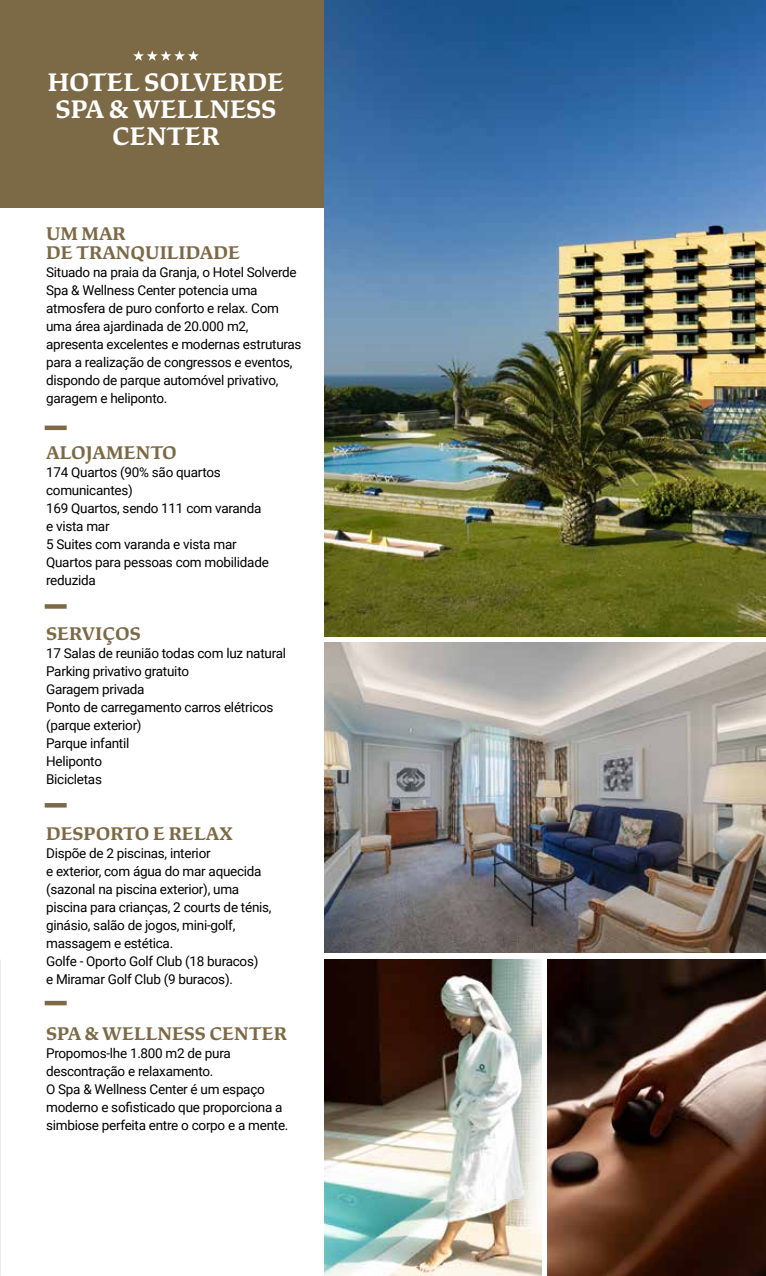
<style>
.page{position:relative;width:766px;height:1276px;background:#fff}
.page>*{position:absolute;margin:0;border:0;box-sizing:border-box;transform-origin:0 0}
.t1{font:700 27px/27px "Study";color:#fff;text-align:center}
.t2{font:700 19.5px/19.5px "Study";color:#7c6945}
.t3{font:13.5px/18px "Roboto";letter-spacing:-.02em;color:#000}
</style>
<div class="page">
<div style="left:0;top:0;width:332px;height:208px;background:#7c6945"></div>
<img style="left:324px;top:959px;width:217px;height:317px">
<img style="left:324px;top:0;width:441px;height:636px">
<img style="left:324px;top:642px;width:441px;height:310px">
<img style="left:547px;top:959px;width:218px;height:317px">
<img style="left:0;top:959px;width:1px;height:317px">
<svg style="left:133px;top:50px;width:66px;height:11px"></svg>
<div style="left:45px;top:425px;width:22px;height:5px;background:#7c6945"></div>
<div style="left:45px;top:604px;width:22px;height:5px;background:#7c6945"></div>
<hr style="left:45px;top:803px;width:22px;height:4px;background:#7c6945">
<hr style="left:45px;top:1001px;width:22px;height:4px;background:#7c6945">
<h1 class="t1" style="left:48px;top:69px;width:238px">HOTEL SOLVERDE<br>SPA &amp; WELLNESS<br>CENTER</h1>
<h2 class="t2" style="left:46px;top:224px;width:196px">UM MAR<br>DE TRANQUILIDADE</h2>
<p class="t3" style="left:46px;top:263px;width:257px">Situado na praia da Granja, o Hotel Solverde Spa &amp; Wellness Center potencia uma atmosfera de puro conforto e relax. Com uma área ajardinada de 20.000 m2, apresenta excelentes e modernas estruturas para a realização de congressos e eventos, dispondo de parque automóvel privativo, garagem e heliponto.</p>
<h2 class="t2" style="left:46px;top:443px;width:132px">ALOJAMENTO</h2>
<p class="t3" style="left:46px;top:462px;width:224px">174 Quartos (90% são quartos comunicantes)<br>169 Quartos, sendo 111 com varanda e vista mar<br>5 Suites com varanda e vista mar<br>Quartos para pessoas com mobilidade reduzida</p>
<h2 class="t2" style="left:46px;top:624px;width:96px">SERVIÇOS</h2>
<p class="t3" style="left:46px;top:644px;width:241px">17 Salas de reunião todas com luz natural<br>Parking privativo gratuito<br>Garagem privada<br>Ponto de carregamento carros elétricos (parque exterior)<br>Parque infantil<br>Heliponto<br>Bicicletas</p>
<h2 class="t2" style="left:46px;top:824px;width:188px">DESPORTO E RELAX</h2>
<p class="t3" style="left:46px;top:843px;width:227px">Dispõe de 2 piscinas, interior<br>e exterior, com água do mar aquecida (sazonal na piscina exterior), uma piscina para crianças, 2 courts de ténis, ginásio, salão de jogos, mini-golf, massagem e estética.<br>Golfe - Oporto Golf Club (18 buracos)<br>e Miramar Golf Club (9 buracos).</p>
<h2 class="t2" style="left:46px;top:1023px;width:242px">SPA &amp; WELLNESS CENTER</h2>
<p class="t3" style="left:46px;top:1043px;width:244px">Propomos-lhe 1.800 m2 de pura descontração e relaxamento.<br>O Spa &amp; Wellness Center é um espaço moderno e sofisticado que proporciona a simbiose perfeita entre o corpo e a mente.</p>
</div>
